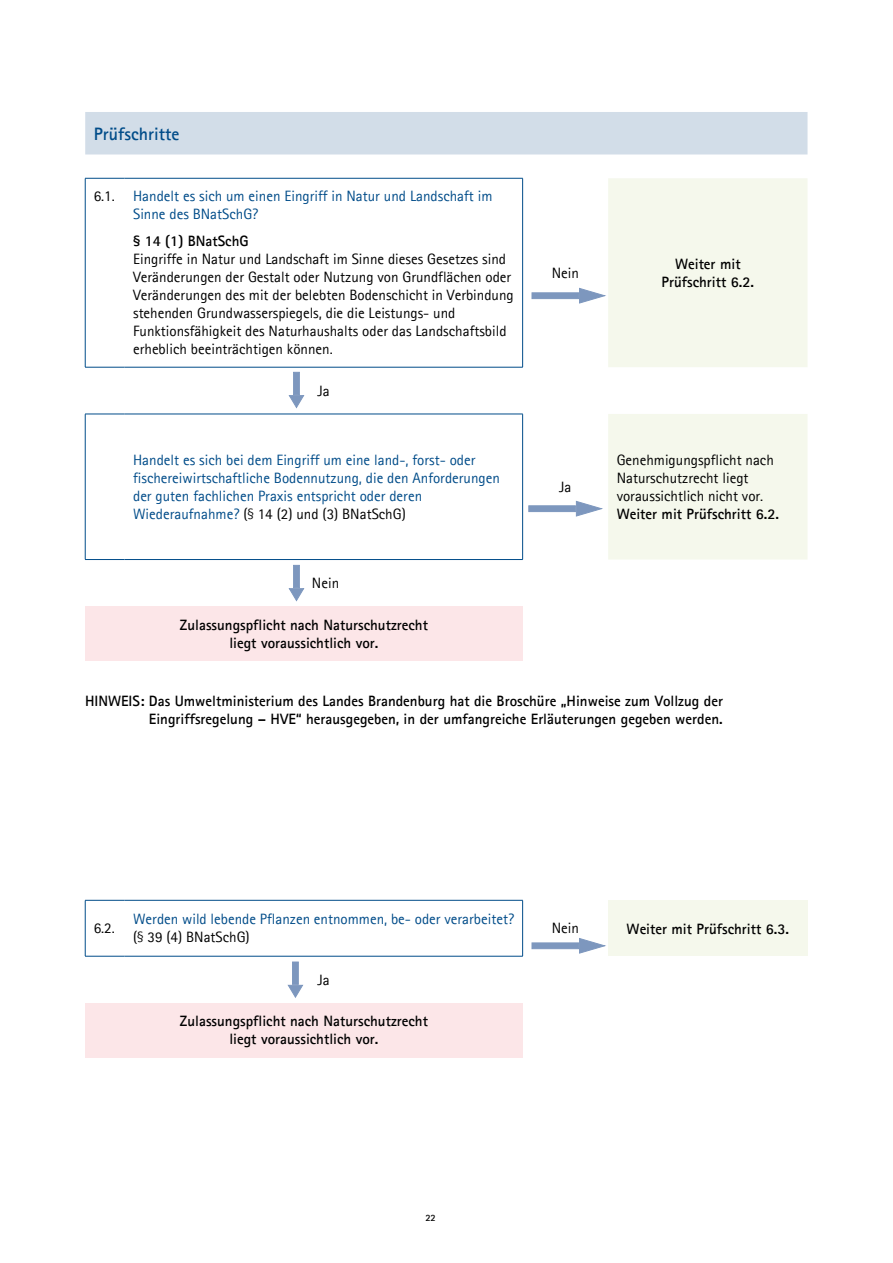
<style>
.page{position:relative;width:893px;height:1263px;background:#fff}
.page>*{position:absolute;margin:0;border:0;box-sizing:border-box;transform-origin:0 0}
.t1{font:700 18px "Agfa Rotis Sans Serif";color:#004c89}
.t2{font:15px/18px "Agfa Rotis Sans Serif";color:#000}
.t3{font:700 15px/18px "Agfa Rotis Sans Serif";color:#000;text-align:center}
.t4{font:15px/18px "Agfa Rotis Sans Serif";color:#004c89}
.t5{font:700 9.75px "Agfa Rotis Sans Serif";color:#000}
.s1{color:#000}
</style>
<div class="page">
<div style="left:608px;top:900px;width:199px;height:56px;background:#f5f8ec"></div>
<div style="left:85px;top:1003px;width:438px;height:54px;background:#fce6e8"></div>
<hr style="left:85px;top:900px;width:40px;height:1px;background:#004c89">
<hr style="left:85px;top:900px;width:1px;height:56px;background:#004c89">
<hr style="left:125px;top:900px;width:398px;height:1px;background:#004c89">
<hr style="left:522px;top:900px;width:1px;height:56px;background:#004c89">
<hr style="left:85px;top:956px;width:40px;height:1px;background:#004c89">
<hr style="left:125px;top:956px;width:398px;height:1px;background:#004c89">
<div style="left:85px;top:112px;width:722px;height:42px;background:#d2dde8"></div>
<svg style="left:608px;top:178px;width:199px;height:381px;background:#f6f8ee"></svg>
<div style="left:85px;top:606px;width:438px;height:54px;background:#fce6e8"></div>
<hr style="left:85px;top:178px;width:40px;height:1px;background:#004c89">
<hr style="left:85px;top:178px;width:1px;height:189px;background:#004c89">
<hr style="left:125px;top:178px;width:398px;height:1px;background:#004c89">
<hr style="left:522px;top:178px;width:1px;height:189px;background:#004c89">
<hr style="left:85px;top:367px;width:40px;height:1px;background:#004c89">
<hr style="left:125px;top:367px;width:398px;height:1px;background:#004c89">
<hr style="left:85px;top:414px;width:40px;height:1px;background:#004c89">
<hr style="left:85px;top:414px;width:1px;height:145px;background:#004c89">
<hr style="left:125px;top:414px;width:398px;height:1px;background:#004c89">
<hr style="left:522px;top:414px;width:1px;height:145px;background:#004c89">
<hr style="left:85px;top:559px;width:40px;height:1px;background:#004c89">
<hr style="left:125px;top:559px;width:398px;height:1px;background:#004c89">
<svg style="left:579px;top:287px;width:27px;height:17px"></svg>
<div style="left:531px;top:292px;width:48px;height:7px;background:#7d97be;border:1px solid #7d97be"></div>
<svg style="left:288px;top:395px;width:17px;height:14px"></svg>
<div style="left:293px;top:372px;width:7px;height:23px;background:#7d97be"></div>
<svg style="left:575px;top:500px;width:28px;height:17px"></svg>
<div style="left:528px;top:505px;width:48px;height:7px;background:#7d97be;border:1px solid #7d97be"></div>
<svg style="left:288px;top:588px;width:17px;height:14px"></svg>
<div style="left:293px;top:565px;width:7px;height:23px;background:#7d97be"></div>
<svg style="left:579px;top:938px;width:27px;height:16px"></svg>
<div style="left:531px;top:942px;width:48px;height:7px;background:#7d97be;border:1px solid #7d97be"></div>
<svg style="left:287px;top:984px;width:16px;height:14px"></svg>
<div style="left:292px;top:961px;width:7px;height:24px;background:#7d97be;border:1px solid #7d97be"></div>
<p class="t1" style="left:94px;top:122px;width:87px">Prüfschritte</p>
<p class="t4" style="left:133px;top:187px;width:361px;text-indent:-39px"><span class="s1">6.1.</span> Handelt es sich um einen Eingriff in Natur und Landschaft im<br>Sinne des BNatSchG?</p>
<p class="t3" style="left:133px;top:232px;width:117px">§ 14 (1) BNatSchG</p>
<p class="t2" style="left:133px;top:250px;width:382px">Eingriffe in Natur und Landschaft im Sinne dieses Gesetzes sind Veränderungen der Gestalt oder Nutzung von Grundflächen oder Veränderungen des mit der belebten Bodenschicht in Verbindung stehenden Grundwasserspiegels, die die Leistungs- und Funktionsfähigkeit des Naturhaushalts oder das Landschaftsbild erheblich beeinträchtigen können.</p>
<p class="t2" style="left:317px;top:381px;width:14px">Ja</p>
<p class="t4" style="left:133px;top:451px;width:368px">Handelt es sich bei dem Eingriff um eine land-, forst- oder fischereiwirtschaftliche Bodennutzung, die den Anforderungen der guten fachlichen Praxis entspricht oder deren Wiederaufnahme? <span class="s1">(§ 14 (2) und (3) BNatSchG)</span></p>
<p class="t2" style="left:312px;top:574px;width:29px">Nein</p>
<p class="t3" style="left:180px;top:615px;width:250px">Zulassungspflicht nach Naturschutzrecht liegt voraussichtlich vor.</p>
<p class="t2" style="left:552px;top:264px;width:29px">Nein</p>
<p class="t3" style="left:662px;top:255px;width:94px">Weiter mit<br>Prüfschritt 6.2.</p>
<p class="t2" style="left:559px;top:478px;width:14px">Ja</p>
<p class="t2" style="left:617px;top:451px;width:159px">Genehmigungspflicht nach<br>Naturschutzrecht liegt voraussichtlich nicht vor.</p>
<p class="t3" style="left:617px;top:505px;width:164px">Weiter mit Prüfschritt 6.2.</p>
<p class="t3" style="left:85px;top:691px;width:639px;text-align:right">HINWEIS: Das Umweltministerium des Landes Brandenburg hat die Broschüre „Hinweise zum Vollzug der<br>Eingriffsregelung – HVE“ herausgegeben, in der umfangreiche Erläuterungen gegeben werden.</p>
<p class="t2" style="left:94px;top:919px;width:23px">6.2.</p>
<p class="t4" style="left:133px;top:910px;width:382px">Werden wild lebende Pflanzen entnommen, be- oder verarbeitet?</p>
<p class="t2" style="left:133px;top:928px;width:118px">(§ 39 (4) BNatSchG)</p>
<p class="t2" style="left:317px;top:970px;width:14px">Ja</p>
<p class="t3" style="left:180px;top:1012px;width:250px">Zulassungspflicht nach Naturschutzrecht liegt voraussichtlich vor.</p>
<p class="t2" style="left:552px;top:919px;width:29px">Nein</p>
<p class="t3" style="left:627px;top:919px;width:164px">Weiter mit Prüfschritt 6.3.</p>
<p class="t5" style="left:425px;top:1212px;width:12px">22</p>
</div>
